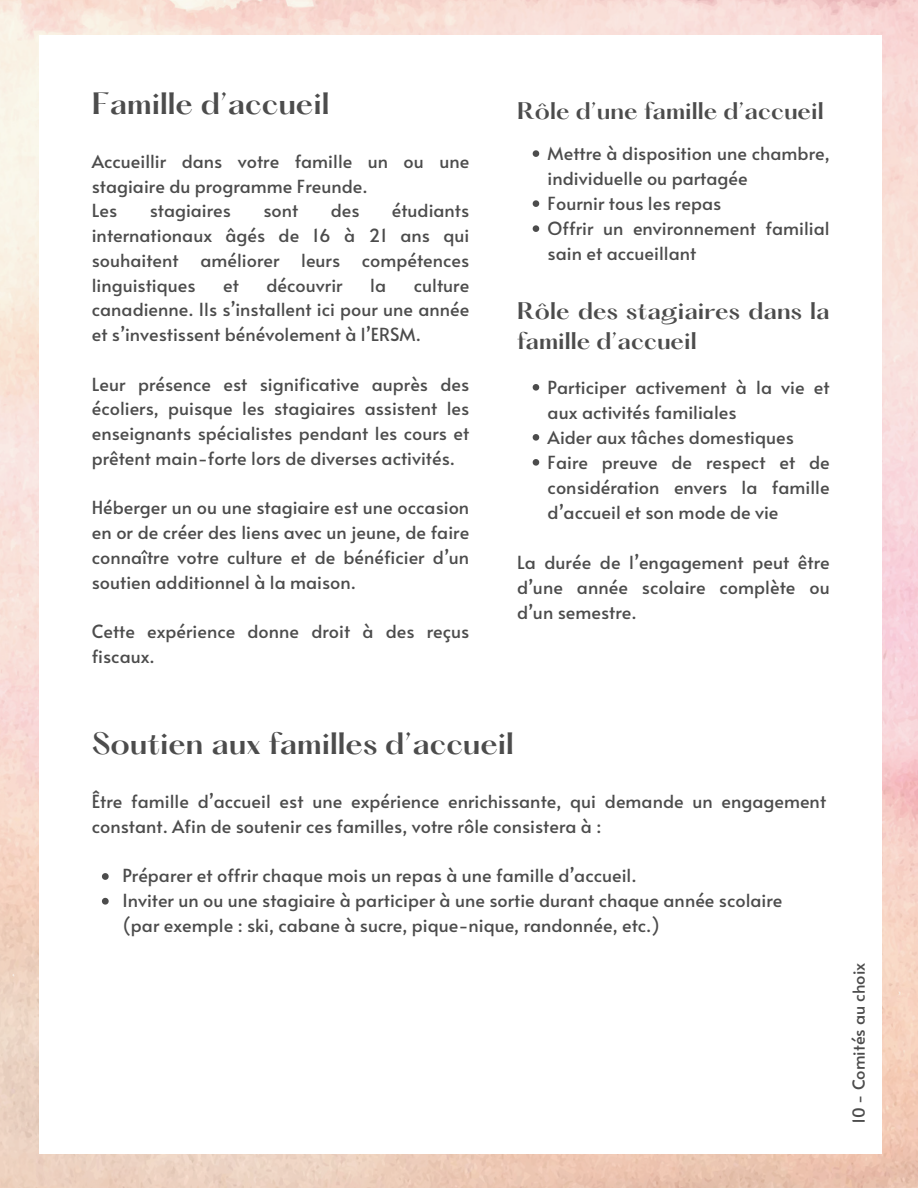
<style>
.page{position:relative;width:918px;height:1188px;background:#fff}
.page>*{position:absolute;margin:0;border:0;box-sizing:border-box;transform-origin:0 0}
.t1{font:600 27px "Hatton";color:#4c4c4c}
.t2{font:600 21px/29.2px "Hatton";color:#4c4c4c}
.t3{font:18px/24.8px "Alata";color:#4c4c4c}
.t4{font:16.5px "Alata";color:#4c4c4c}
</style>
<div class="page">
<img style="left:0;top:0;width:918px;height:1188px">
<div style="left:39px;top:35px;width:843px;height:1118px;background:#fff"></div>
<svg style="left:102px;top:873px;width:7px;height:7px"></svg>
<svg style="left:102px;top:898px;width:7px;height:7px"></svg>
<svg style="left:533px;top:150px;width:6px;height:7px"></svg>
<svg style="left:533px;top:200px;width:6px;height:7px"></svg>
<svg style="left:533px;top:225px;width:6px;height:7px"></svg>
<svg style="left:533px;top:384px;width:6px;height:7px"></svg>
<svg style="left:533px;top:434px;width:6px;height:7px"></svg>
<svg style="left:533px;top:459px;width:6px;height:7px"></svg>
<h2 class="t1" style="left:92px;top:91px;width:239px">Famille d’accueil</h2>
<p class="t3" style="left:92px;top:148px;width:379px">Accueillir dans votre famille un ou une stagiaire du programme Freunde.</p>
<p class="t3" style="left:92px;top:198px;width:27px">Les</p>
<p class="t3" style="left:150px;top:198px;width:83px">stagiaires</p>
<p class="t3" style="left:263px;top:198px;width:36px">sont</p>
<p class="t3" style="left:331px;top:198px;width:30px">des</p>
<p class="t3" style="left:92px;top:198px;width:379px;text-align:justify;text-indent:300px">étudiants internationaux âgés de 16 à 21 ans qui souhaitent améliorer leurs compétences linguistiques</p>
<p class="t3" style="left:223px;top:272px;width:17px">et</p>
<p class="t3" style="left:267px;top:272px;width:78px">découvrir</p>
<p class="t3" style="left:370px;top:272px;width:17px">la</p>
<p class="t3" style="left:92px;top:272px;width:379px;text-align:justify;text-indent:322px">culture canadienne. Ils s’installent ici pour une année et s’investissent bénévolement à l’ERSM.</p>
<p class="t3" style="left:92px;top:371px;width:379px;text-align:justify">Leur présence est significative auprès des écoliers, puisque les stagiaires assistent les enseignants spécialistes pendant les cours et prêtent main-forte lors de diverses activités.</p>
<p class="t3" style="left:92px;top:495px;width:379px;text-align:justify">Héberger un ou une stagiaire est une occasion en or de créer des liens avec un jeune, de faire connaître votre culture et de bénéficier d’un soutien additionnel à la maison.</p>
<p class="t3" style="left:92px;top:618px;width:379px">Cette expérience donne droit à des reçus fiscaux.</p>
<p class="t2" style="left:517px;top:99px;width:308px">Rôle d’une famille d’accueil</p>
<p class="t3" style="left:548px;top:140px;width:284px">Mettre à disposition une chambre, individuelle ou partagée</p>
<p class="t3" style="left:548px;top:190px;width:175px">Fournir tous les repas</p>
<p class="t3" style="left:548px;top:215px;width:284px">Offrir un environnement familial sain et accueillant</p>
<p class="t2" style="left:517px;top:299px;width:314px">Rôle des stagiaires dans la famille d’accueil</p>
<p class="t3" style="left:548px;top:374px;width:284px">Participer activement à la vie et aux activités familiales</p>
<p class="t3" style="left:548px;top:424px;width:248px">Aider aux tâches domestiques</p>
<p class="t3" style="left:548px;top:449px;width:284px;text-align:justify">Faire preuve de respect et de considération envers la famille d’accueil et son mode de vie</p>
<p class="t3" style="left:517px;top:549px;width:314px;text-align:justify">La durée de l’engagement peut être d’une année scolaire complète ou d’un semestre.</p>
<h3 class="t1" style="left:92px;top:731px;width:424px">Soutien aux familles d’accueil</h3>
<p class="t3" style="left:92px;top:788px;width:736px">Être famille d’accueil est une expérience enrichissante, qui demande un engagement constant. Afin de soutenir ces familles, votre rôle consistera à :</p>
<p class="t3" style="left:122px;top:862px;width:516px">Préparer et offrir chaque mois un repas à une famille d’accueil.</p>
<p class="t3" style="left:122px;top:887px;width:662px">Inviter un ou une stagiaire à participer à une sortie durant chaque année scolaire</p>
<p class="t3" style="left:123px;top:912px;width:539px">(par exemple : ski, cabane à sucre, pique-nique, randonnée, etc.)</p>
<h3 class="t4" style="left:847px;top:1124px;width:163px;rotate:-90deg">10 - Comités au choix</h3>
</div>
